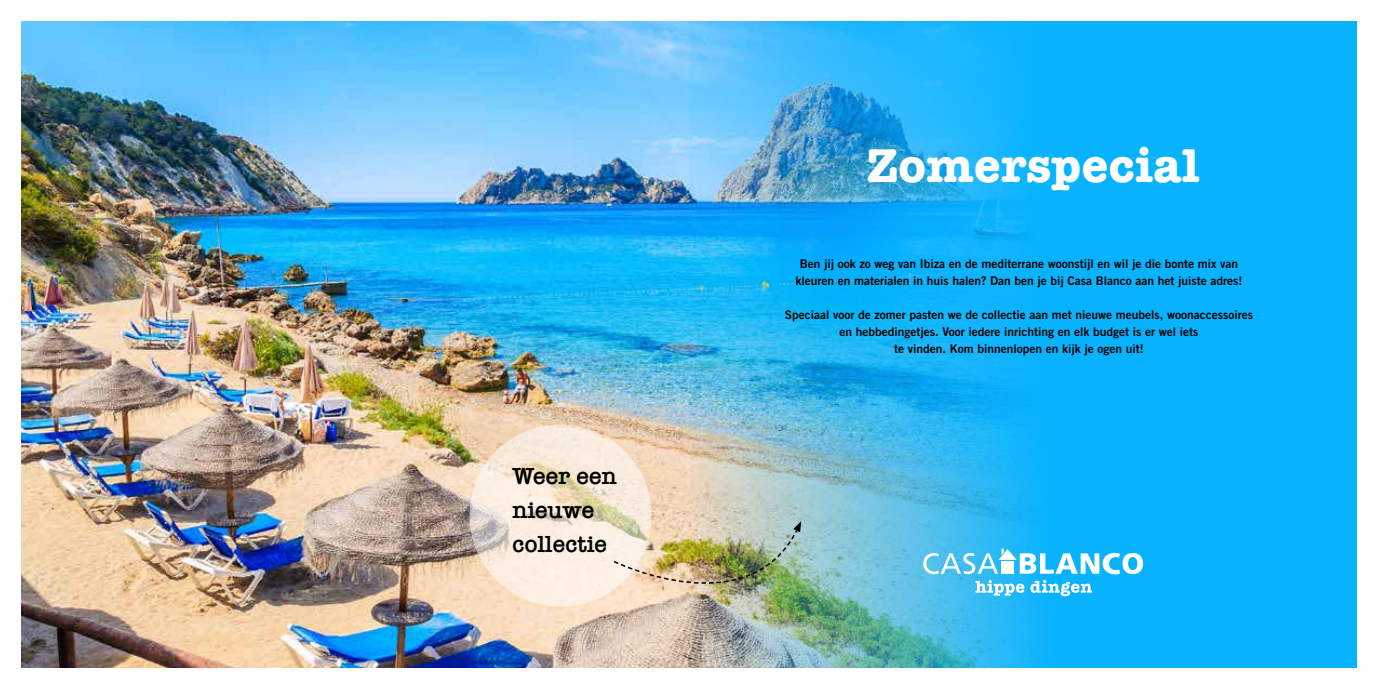
<style>
.page{position:relative;width:1378px;height:689px;background:#fff}
.page>*{position:absolute;margin:0;border:0;box-sizing:border-box;transform-origin:0 0}
.t1{font:700 48.75px "American Typewriter";letter-spacing:.01em;color:#fff}
.t2{font:600 24px/34px "American Typewriter";color:#000}
.t3{font:12px/17px "Trade Gothic LT Std Bd 2";color:#000;text-align:center}
</style>
<div class="page">
<img style="left:21px;top:21px;width:668px;height:647px">
<img style="left:689px;top:21px;width:667px;height:647px">
<svg style="left:975px;top:580px;width:49px;height:16px"></svg>
<svg style="left:1030px;top:580px;width:62px;height:16px"></svg>
<svg style="left:923px;top:549px;width:220px;height:25px"></svg>
<svg style="left:469px;top:424px;width:182px;height:182px;background:#f4e7d8"></svg>
<img style="left:612px;top:521px;width:189px;height:106px">
<h2 class="t2" style="left:512px;top:458px;width:106px">Weer een nieuwe collectie</h2>
<h1 class="t1" style="left:867px;top:124px;width:334px">Zomerspecial</h1>
<p class="t3" style="left:795px;top:255px;width:448px">Ben jij ook zo weg van Ibiza en de mediterrane woonstijl en wil je die bonte mix van kleuren en materialen in huis halen? Dan ben je bij Casa Blanco aan het juiste adres!</p>
<p class="t3" style="left:785px;top:306px;width:470px">Speciaal voor de zomer pasten we de collectie aan met nieuwe meubels, woonaccessoires en hebbedingetjes. Voor iedere inrichting en elk budget is er wel iets<br>te vinden. Kom binnenlopen en kijk je ogen uit!</p>
</div>
